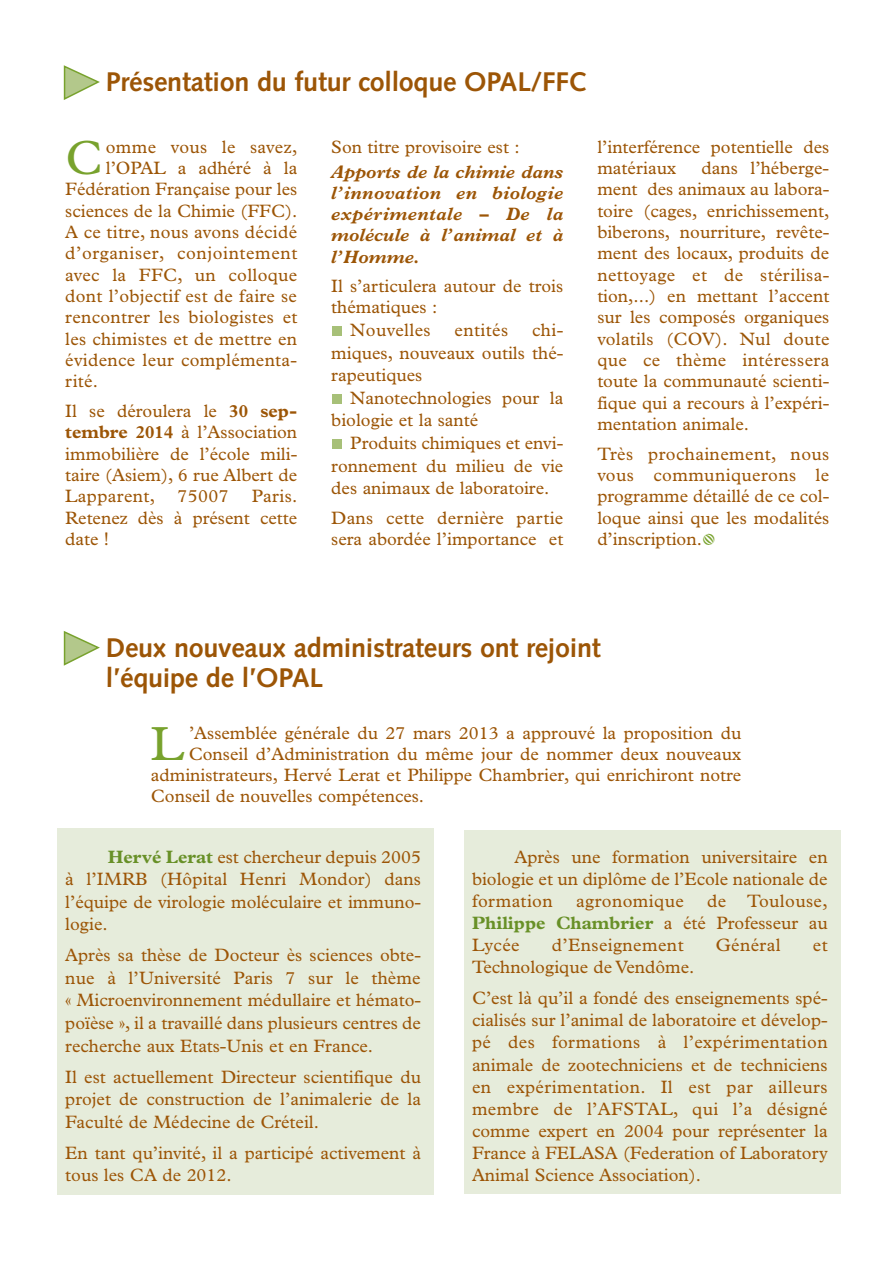
<style>
.page{position:relative;width:893px;height:1263px;background:#fff}
.page>*{position:absolute;margin:0;border:0;box-sizing:border-box;transform-origin:0 0}
.t1{font:48.15px "Plantin";color:#78a22d}
.t2{font:700 27px/30px "Syntax";letter-spacing:-.01em;color:#9c5506}
.t3{font:18px/21.3px "Plantin";color:#9c5506;text-align:justify}
.t4{font:italic 700 18px/21.1px "Plantin";letter-spacing:.02em;color:#9c5506;text-align:justify}
.t5{font:18px "Plantin";letter-spacing:.02em;color:#9c5506}
.t6{font:18px "Plantin";letter-spacing:.035em;color:#9c5506}
.s1{font-weight:700}
.s2{font-weight:700;color:#689027}
</style>
<div class="page">
<div style="left:57px;top:828px;width:377px;height:366px;background:#e6ecdb"></div>
<div style="left:464px;top:831px;width:377px;height:363px;background:#e6ecdb"></div>
<div style="left:333px;top:440px;width:9px;height:9px;background:#a7c078"></div>
<div style="left:333px;top:395px;width:9px;height:9px;background:#a7c078"></div>
<div style="left:333px;top:327px;width:9px;height:9px;background:#a7c078"></div>
<svg style="left:64px;top:65px;width:36px;height:35px"></svg>
<svg style="left:64px;top:631px;width:36px;height:35px"></svg>
<h2 class="t2" style="left:106px;top:69px;width:482px">Présentation du futur colloque OPAL/FFC</h2>
<h1 class="t1" style="left:65px;top:141px;width:39px">C</h1>
<p class="t5" style="left:106px;top:140px;width:193px">omme vous le savez,</p>
<p class="t3" style="left:106px;top:159px;width:193px">l’OPAL a adhéré à la</p>
<p class="t3" style="left:65px;top:180px;width:234px">Fédération Française pour les</p>
<p class="t3" style="left:65px;top:202px;width:234px">sciences de la Chimie (FFC).</p>
<p class="t3" style="left:65px;top:223px;width:233px">A ce titre, nous avons décidé</p>
<p class="t6" style="left:65px;top:247px;width:234px">d’organiser, conjointement</p>
<p class="t3" style="left:65px;top:266px;width:233px">avec la FFC, un colloque</p>
<p class="t3" style="left:65px;top:287px;width:233px">dont l’objectif est de faire se</p>
<p class="t3" style="left:65px;top:308px;width:234px">rencontrer les biologistes et</p>
<p class="t3" style="left:65px;top:330px;width:233px">les chimistes et de mettre en</p>
<p class="t3" style="left:65px;top:351px;width:233px">évidence leur complémenta-</p>
<p class="t3" style="left:65px;top:372px;width:34px">rité.</p>
<p class="t3" style="left:65px;top:402px;width:234px">Il se déroulera le <span class="s1">30 sep&shy;tembre 2014</span> à l’Association immobilière de l’école mili&shy;taire (Asiem), 6 rue Albert de Lapparent, 75007</p>
<p class="t3" style="left:65px;top:487px;width:234px;text-indent:186px">Paris.<br>Retenez dès à présent cette date !</p>
<p class="t3" style="left:331px;top:138px;width:190px">Son titre provisoire est :</p>
<p class="t4" style="left:331px;top:163px;width:234px">Apports de la chimie dans l’innovation en biologie expérimentale – De la molécule à l’animal et à l’Homme.</p>
<p class="t3" style="left:331px;top:277px;width:234px">Il s’articulera autour de trois</p>
<p class="t3" style="left:331px;top:298px;width:108px">thématiques :</p>
<p class="t5" style="left:350px;top:324px;width:82px">Nouvelles</p>
<p class="t5" style="left:455px;top:324px;width:55px">entités</p>
<p class="t3" style="left:331px;top:320px;width:234px;line-height:22.6px;text-indent:201px">chi&shy;miques, nouveaux outils thé&shy;rapeutiques</p>
<p class="t3" style="left:331px;top:388px;width:234px;line-height:22.6px;text-indent:19px">Nanotechnologies pour la biologie et la santé</p>
<p class="t3" style="left:331px;top:433px;width:234px;line-height:22.6px;text-indent:19px">Produits chimiques et envi&shy;ronnement du milieu de vie des animaux de laboratoire.</p>
<p class="t3" style="left:331px;top:509px;width:234px">Dans cette dernière partie sera abordée l’importance et</p>
<p class="t3" style="left:597px;top:138px;width:234px">l’interférence potentielle des matériaux</p>
<p class="t3" style="left:597px;top:159px;width:234px;text-indent:104px">dans l’héberge&shy;ment des animaux au labora&shy;toire (cages, enrichissement, biberons, nourriture, revête&shy;ment des locaux, produits de nettoyage et de stérilisa&shy;tion,...) en mettant l’accent sur les composés organiques volatils (COV). Nul doute que ce thème intéressera toute la communauté scienti&shy;fique qui a recours à l’expéri&shy;mentation animale.</p>
<p class="t3" style="left:597px;top:445px;width:234px">Très prochainement, nous vous communiquerons le programme détaillé de ce col&shy;loque ainsi que les modalités d’inscription.</p>
<h2 class="t2" style="left:106px;top:635px;width:496px">Deux nouveaux administrateurs ont rejoint l’équipe de l’OPAL</h2>
<h1 class="t1" style="left:151px;top:728px;width:34px">L</h1>
<p class="t3" style="left:189px;top:724px;width:554px">’Assemblée générale du 27 mars 2013 a approuvé la proposition du</p>
<p class="t3" style="left:189px;top:745px;width:554px">Conseil d’Administration du même jour de nommer deux nouveaux</p>
<p class="t3" style="left:151px;top:766px;width:592px">administrateurs, Hervé Lerat et Philippe Chambrier, qui enrichiront notre</p>
<p class="t3" style="left:151px;top:787px;width:275px">Conseil de nouvelles compétences.</p>
<p class="t3" style="left:65px;top:847px;width:357px;line-height:22.5px;text-indent:43px"><span class="s2">Hervé Lerat</span> est chercheur depuis 2005 à l’IMRB (Hôpital Henri Mondor) dans l’équipe de virologie moléculaire et immuno&shy;logie.</p>
<p class="t3" style="left:65px;top:946px;width:357px;line-height:22.5px">Après sa thèse de Docteur ès sciences obte&shy;nue à l’Université Paris 7 sur le thème « Microenvironnement médullaire et hémato&shy;poïèse », il a travaillé dans plusieurs centres de recherche aux Etats-Unis et en France.</p>
<p class="t3" style="left:65px;top:1067px;width:357px;line-height:22.5px">Il est actuellement Directeur scientifique du projet de construction de l’animalerie de la Faculté de Médecine de Créteil.</p>
<p class="t3" style="left:65px;top:1143px;width:357px;line-height:22.5px">En tant qu’invité, il a participé activement à tous les CA de 2012.</p>
<p class="t3" style="left:472px;top:847px;width:357px;line-height:22.2px;text-indent:43px">Après une formation universitaire en biologie et un diplôme de l’Ecole nationale de formation</p>
<p class="t3" style="left:472px;top:891px;width:357px;line-height:22.2px;text-indent:235px">de Toulouse, <span class="s2">Philippe Chambrier</span> a été Professeur au Lycée</p>
<p class="t5" style="left:576px;top:895px;width:109px">agronomique</p>
<p class="t5" style="left:552px;top:939px;width:133px">d’Enseignement</p>
<p class="t5" style="left:716px;top:939px;width:66px">Général</p>
<p class="t3" style="left:813px;top:936px;width:16px">et</p>
<p class="t3" style="left:472px;top:954px;width:357px;line-height:30.6px">Technologique de Vendôme.<br>C’est là qu’il a fondé des enseignements spé-</p>
<p class="t3" style="left:472px;top:1011px;width:357px;line-height:22.2px">cialisés sur l’animal de laboratoire et dévelop&shy;pé des formations à l’expérimentation animale de zootechniciens et de techniciens en expérimentation. Il est par ailleurs membre de l’AFSTAL, qui l’a désigné comme expert en 2004 pour représenter la France à FELASA (Federation of Laboratory Animal Science Association).</p>
</div>
